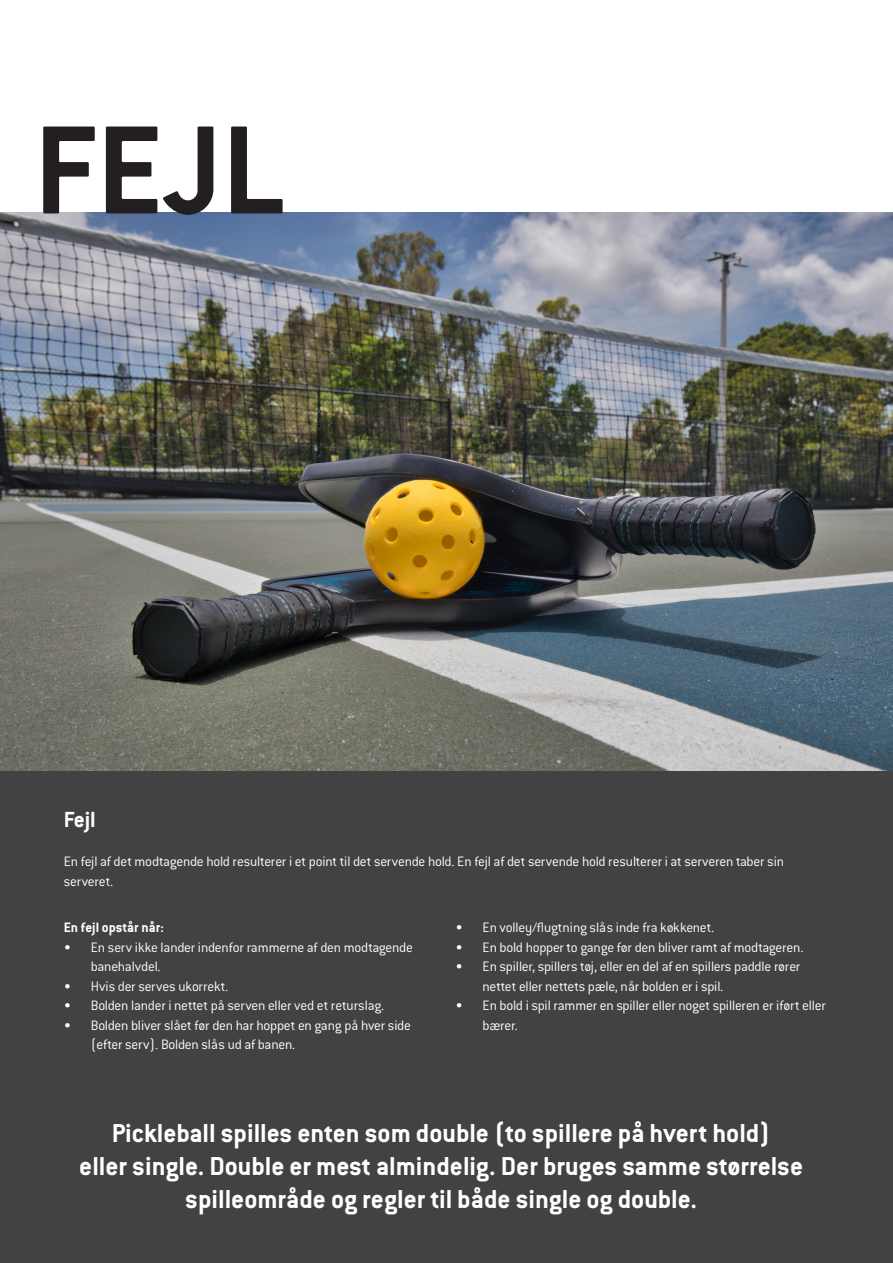
<style>
.page{position:relative;width:893px;height:1263px;background:#fff}
.page>*{position:absolute;margin:0;border:0;box-sizing:border-box;transform-origin:0 0}
.t1{font:700 138px "Conduit ITC Std";color:#231f20}
.t2{font:700 28.5px/33px "Conduit ITC Std";color:#fff;text-align:center}
.t3{font:700 24px "Conduit ITC Std";color:#fff}
.t4{font:300 15px/19.5px "Conduit ITC Std";letter-spacing:-.015em;color:#fff}
.t5{font:700 15px "Conduit ITC Std";color:#fff}
</style>
<div class="page">
<div style="left:0;top:213px;width:893px;height:1050px;background:#414343"></div>
<img style="left:0;top:213px;width:893px;height:558px">
<p class="t1" style="left:34px;top:87px;width:252px">FEJL</p>
<p class="t3" style="left:64px;top:805px;width:34px">Fejl</p>
<p class="t4" style="left:64px;top:851px;width:722px">En fejl af det modtagende hold resulterer i et point til det servende hold. En fejl af det servende hold resulterer i at serveren taber sin serveret.</p>
<p class="t5" style="left:64px;top:918px;width:102px">En fejl opstår når:</p>
<p class="t4" style="left:91px;top:937px;width:324px;text-indent:-27px">• En serv ikke lander indenfor rammerne af den modtagende banehalvdel.</p>
<p class="t4" style="left:64px;top:976px;width:166px">• Hvis der serves ukorrekt.</p>
<p class="t4" style="left:64px;top:995px;width:322px">• Bolden lander i nettet på serven eller ved et returslag.</p>
<p class="t4" style="left:91px;top:1015px;width:322px;text-indent:-27px">• Bolden bliver slået før den har hoppet en gang på hver side (efter serv). Bolden slås ud af banen.</p>
<p class="t4" style="left:455px;top:917px;width:260px">• En volley/flugtning slås inde fra køkkenet.</p>
<p class="t4" style="left:455px;top:937px;width:349px">• En bold hopper to gange før den bliver ramt af modtageren.</p>
<p class="t4" style="left:482px;top:956px;width:319px;text-indent:-27px">• En spiller, spillers tøj, eller en del af en spillers paddle rører nettet eller nettets pæle, når bolden er i spil.</p>
<p class="t4" style="left:482px;top:995px;width:345px;text-indent:-27px">• En bold i spil rammer en spiller eller noget spilleren er iført eller bærer.</p>
<p class="t2" style="left:79px;top:1115px;width:725px">Pickleball spilles enten som double (to spillere på hvert hold)<br>eller single. Double er mest almindelig. Der bruges samme størrelse spilleområde og regler til både single og double.</p>
</div>
